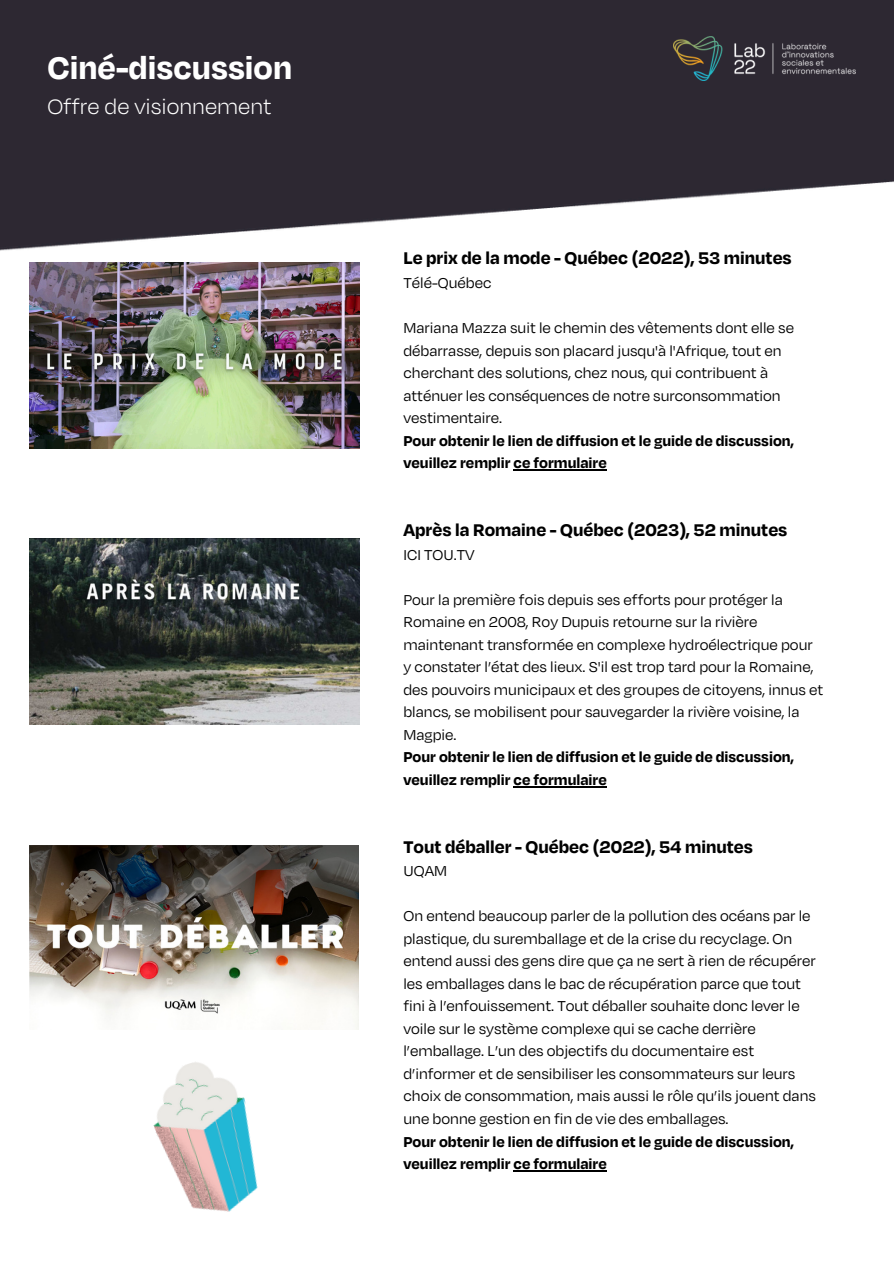
<style>
.page{position:relative;width:894px;height:1264px;background:#fff}
.page>*{position:absolute;margin:0;border:0;box-sizing:border-box;transform-origin:0 0}
.t1{font:700 36px "Degular";color:#fff}
.t2{font:300 24px "Degular";color:#fff}
.t3{font:700 19.5px "Degular";color:#000}
.t4{font:16.5px/22.5px "Degular";color:#000}
.t5{font:700 16.5px/22.5px "Degular";color:#000}
</style>
<div class="page">
<img style="left:0;top:0;width:893px;height:278px">
<img style="left:673px;top:37px;width:182px;height:43px">
<img style="left:29px;top:845px;width:329px;height:184px">
<hr style="left:513px;top:1170px;width:93px;height:1px;background:#000">
<img style="left:153px;top:1062px;width:105px;height:150px">
<img style="left:29px;top:263px;width:330px;height:185px">
<hr style="left:513px;top:469px;width:93px;height:1px;background:#000">
<hr style="left:513px;top:786px;width:93px;height:1px;background:#000">
<img style="left:29px;top:539px;width:330px;height:185px">
<h2 class="t1" style="left:47px;top:42px;width:246px">Ciné-discussion</h2>
<h2 class="t2" style="left:47px;top:89px;width:225px">Offre de visionnement</h2>
<p class="t3" style="left:403px;top:244px;width:389px">Le prix de la mode - Québec (2022), 53 minutes</p>
<p class="t4" style="left:403px;top:271px;width:89px">Télé-Québec</p>
<p class="t4" style="left:403px;top:316px;width:392px">Mariana Mazza suit le chemin des vêtements dont elle se débarrasse, depuis son placard jusqu'à l'Afrique, tout en cherchant des solutions, chez nous, qui contribuent à atténuer les conséquences de notre surconsommation vestimentaire.</p>
<p class="t5" style="left:403px;top:428px;width:392px">Pour obtenir le lien de diffusion et le guide de discussion, veuillez remplir ce formulaire</p>
<p class="t3" style="left:403px;top:516px;width:385px">Après la Romaine - Québec (2023), 52 minutes</p>
<p class="t4" style="left:403px;top:542px;width:73px">ICI TOU.TV</p>
<h2 class="t4" style="left:403px;top:587px;width:421px">Pour la première fois depuis ses efforts pour protéger la Romaine en 2008, Roy Dupuis retourne sur la rivière maintenant transformée en complexe hydroélectrique pour y constater l’état des lieux. S'il est trop tard pour la Romaine, des pouvoirs municipaux et des groupes de citoyens, innus et blancs, se mobilisent pour sauvegarder la rivière voisine, la Magpie.</h2>
<p class="t5" style="left:403px;top:745px;width:392px">Pour obtenir le lien de diffusion et le guide de discussion, veuillez remplir ce formulaire</p>
<p class="t3" style="left:403px;top:832px;width:351px">Tout déballer - Québec (2022), 54 minutes</p>
<p class="t4" style="left:403px;top:859px;width:45px">UQAM</p>
<p class="t4" style="left:403px;top:904px;width:414px">On entend beaucoup parler de la pollution des océans par le plastique, du suremballage et de la crise du recyclage. On entend aussi des gens dire que ça ne sert à rien de récupérer les emballages dans le bac de récupération parce que tout fini à l’enfouissement. Tout déballer souhaite donc lever le voile sur le système complexe qui se cache derrière l’emballage. L’un des objectifs du documentaire est d’informer et de sensibiliser les consommateurs sur leurs choix de consommation, mais aussi le rôle qu’ils jouent dans une bonne gestion en fin de vie des emballages.</p>
<p class="t5" style="left:403px;top:1129px;width:392px">Pour obtenir le lien de diffusion et le guide de discussion, veuillez remplir ce formulaire</p>
</div>
